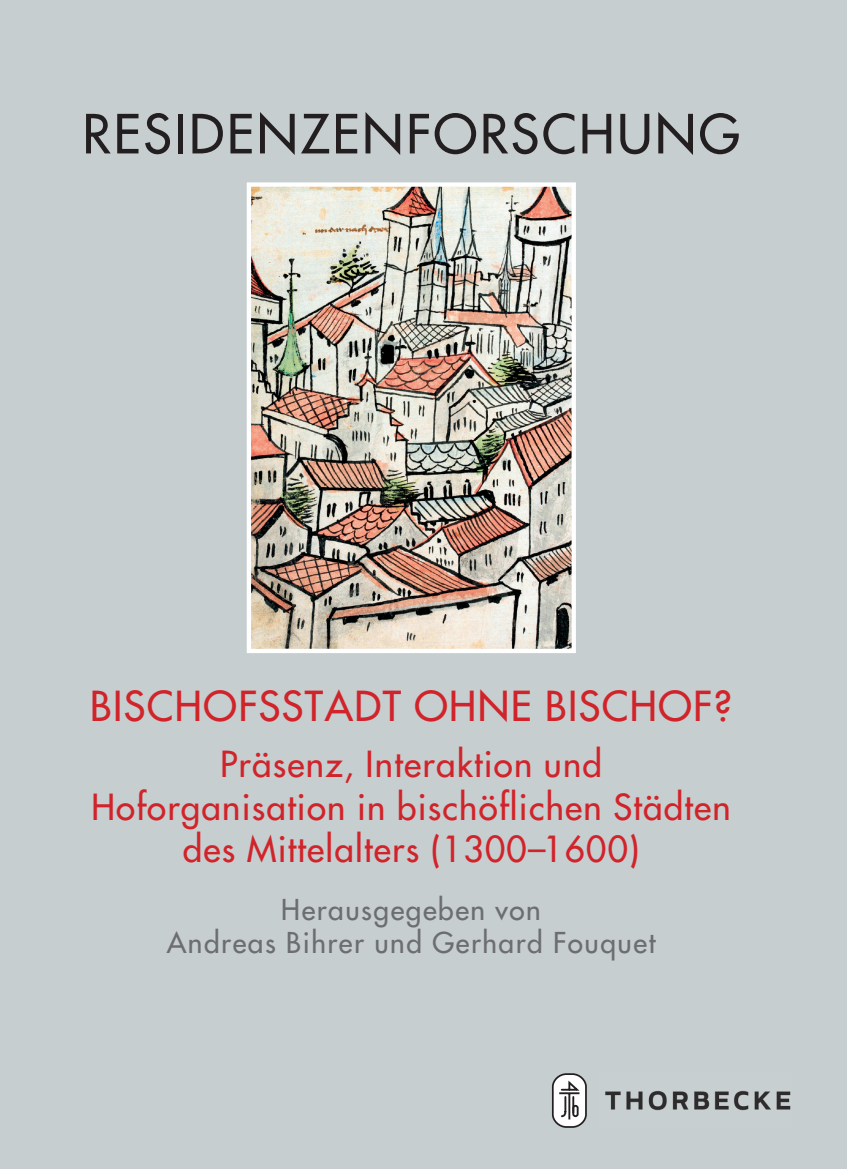
<style>
.page{position:relative;width:847px;height:1169px;background:#fff}
.page>*{position:absolute;margin:0;border:0;box-sizing:border-box;transform-origin:0 0}
.t1{font:52.5px "Futura";letter-spacing:.05em;color:#231f20}
.t2{font:40.25px "Futura";letter-spacing:.035em;color:#d1232a}
.t3{font:35px/42px "Futura";letter-spacing:.035em;color:#d1232a;text-align:center}
.t4{font:28px/33.2px "Futura";letter-spacing:.055em;color:#6c6d70;text-align:center}
</style>
<div class="page">
<div style="left:0;top:0;width:846px;height:1169px;background:#c6cecf"></div>
<img style="left:251px;top:187px;width:319px;height:461px">
<div style="left:246px;top:182px;width:329px;height:471px;border:4px solid #fff"></div>
<img style="left:605px;top:1090px;width:186px;height:21px">
<div style="left:552px;top:1074px;width:33px;height:53px;background:#fff;border-radius:13px"></div>
<div style="left:551px;top:1073px;width:35px;height:55px;border:2px solid #231f20;border-radius:13px"></div>
<hr style="left:568px;top:1094px;width:2px;height:25px;background:#231f20">
<svg style="left:559px;top:1078px;width:22px;height:40px"></svg>
<h1 class="t1" style="left:82px;top:100px;width:658px">RESIDENZENFORSCHUNG</h1>
<p class="t2" style="left:90px;top:679px;width:643px">BISCHOFSSTADT OHNE BISCHOF?</p>
<p class="t3" style="left:91px;top:743px;width:640px">Präsenz, Interaktion und<br>Hoforganisation in bischöflichen Städten des Mittelalters (1300–1600)</p>
<p class="t4" style="left:167px;top:892px;width:490px">Herausgegeben von<br>Andreas Bihrer und Gerhard Fouquet</p>
</div>
